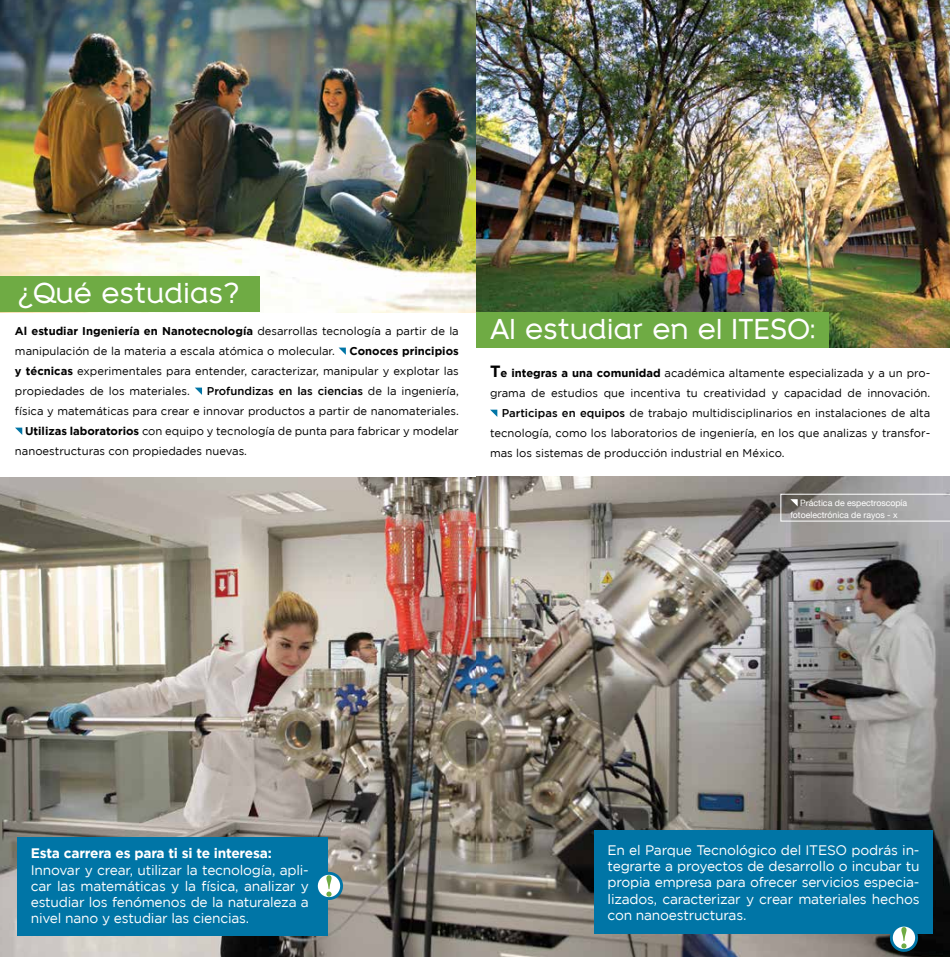
<style>
.page{position:relative;width:950px;height:957px;background:#fff}
.page>*{position:absolute;margin:0;border:0;box-sizing:border-box;transform-origin:0 0}
.t1{font:700 27.5px "NE Neutura";color:#fff}
.t2{font:13.75px/16.2px "Gotham";letter-spacing:-.015em;color:#fff;text-align:justify}
.t3{font:700 13.75px "Gotham";letter-spacing:-.015em;color:#fff}
.t4{font:11.25px/20px "Gotham";color:#000}
.t5{font:500 11.25px "Gotham";color:#000}
.t6{font:8.75px/11.2px "Helvetica Neue";color:#fff}
.s1{font-weight:700}
.s2{font-weight:400}
.s3{font-weight:700;font-size:16.25px}
.s4{font-weight:500}
</style>
<div class="page">
<img style="left:0;top:477px;width:950px;height:480px">
<svg style="left:338px;top:347px;width:8px;height:8px"></svg>
<svg style="left:195px;top:387px;width:7px;height:8px"></svg>
<svg style="left:15px;top:427px;width:7px;height:8px"></svg>
<img style="left:0;top:0;width:476px;height:313px">
<div style="left:18px;top:838px;width:310px;height:98px;background:#0075a6"></div>
<svg style="left:317px;top:870px;width:28px;height:31px"></svg>
<div style="left:0;top:276px;width:259px;height:36px;background:#6fab44"></div>
<img style="left:476px;top:0;width:474px;height:347px">
<svg style="left:490px;top:410px;width:7px;height:7px"></svg>
<div style="left:594px;top:830px;width:338px;height:103px;background:#0075a6"></div>
<svg style="left:888px;top:926px;width:31px;height:27px"></svg>
<div style="left:476px;top:311px;width:353px;height:36px;background:#6fab44"></div>
<svg style="left:780px;top:494px;width:170px;height:27px;background:#a19f9f"></svg>
<h1 class="t1" style="left:18px;top:276px;width:223px">¿Qué estudias?</h1>
<p class="t4" style="left:15px;top:321px;width:445px"><span class="s1">Al estudiar Ingeniería en Nanotecnología</span> desarrollas tecnología a partir de la manipulación de la materia a escala atómica o molecular.</p>
<p class="t4" style="left:15px;top:341px;width:445px;text-align:justify;text-indent:334px"><span class="s1">Conoces principios y técnicas</span> experimentales para entender, caracterizar, manipular y explotar las propiedades de los materiales.</p>
<p class="t5" style="left:207px;top:384px;width:253px">Profundizas en las ciencias <span class="s2">de la ingeniería,</span></p>
<p class="t4" style="left:15px;top:401px;width:445px">física y matemáticas para crear e innovar productos a partir de nanomateriales.</p>
<p class="t4" style="left:25px;top:421px;width:435px"><span class="s1">Utilizas laboratorios</span> con equipo y tecnología de punta para fabricar y modelar</p>
<p class="t4" style="left:15px;top:441px;width:233px">nanoestructuras con propiedades nuevas.</p>
<h1 class="t1" style="left:490px;top:312px;width:327px">Al estudiar en el ITESO:</h1>
<p class="t4" style="left:490px;top:363px;width:442px"><span class="s3">T</span><span class="s1">e integras a una comunidad</span> académica altamente especializada y a un pro-</p>
<p class="t4" style="left:490px;top:383px;width:442px">grama de estudios que incentiva tu creatividad y capacidad de innovación.</p>
<p class="t4" style="left:502px;top:403px;width:430px"><span class="s4">Participas en equipos</span> de trabajo multidisciplinarios en instalaciones de alta</p>
<p class="t4" style="left:490px;top:423px;width:442px">tecnología, como los laboratorios de ingeniería, en los que analizas y transfor-</p>
<p class="t4" style="left:490px;top:443px;width:296px">mas los sistemas de producción industrial en México.</p>
<p class="t6" style="left:790px;top:497px;width:118px;text-indent:10px">Práctica de espectroscopía fotoelectrónica de rayos - x</p>
<p class="t3" style="left:31px;top:845px;width:242px">Esta carrera es para ti si te interesa:</p>
<p class="t2" style="left:31px;top:861px;width:280px">Innovar y crear, utilizar la tecnología, apli&shy;car las matemáticas y la física, analizar y estudiar los fenómenos de la naturaleza a nivel nano y estudiar las ciencias.</p>
<p class="t2" style="left:607px;top:841px;width:313px">En el Parque Tecnológico del ITESO podrás in&shy;tegrarte a proyectos de desarrollo o incubar tu propia empresa para ofrecer servicios especia&shy;lizados, caracterizar y crear materiales hechos con nanoestructuras.</p>
</div>
